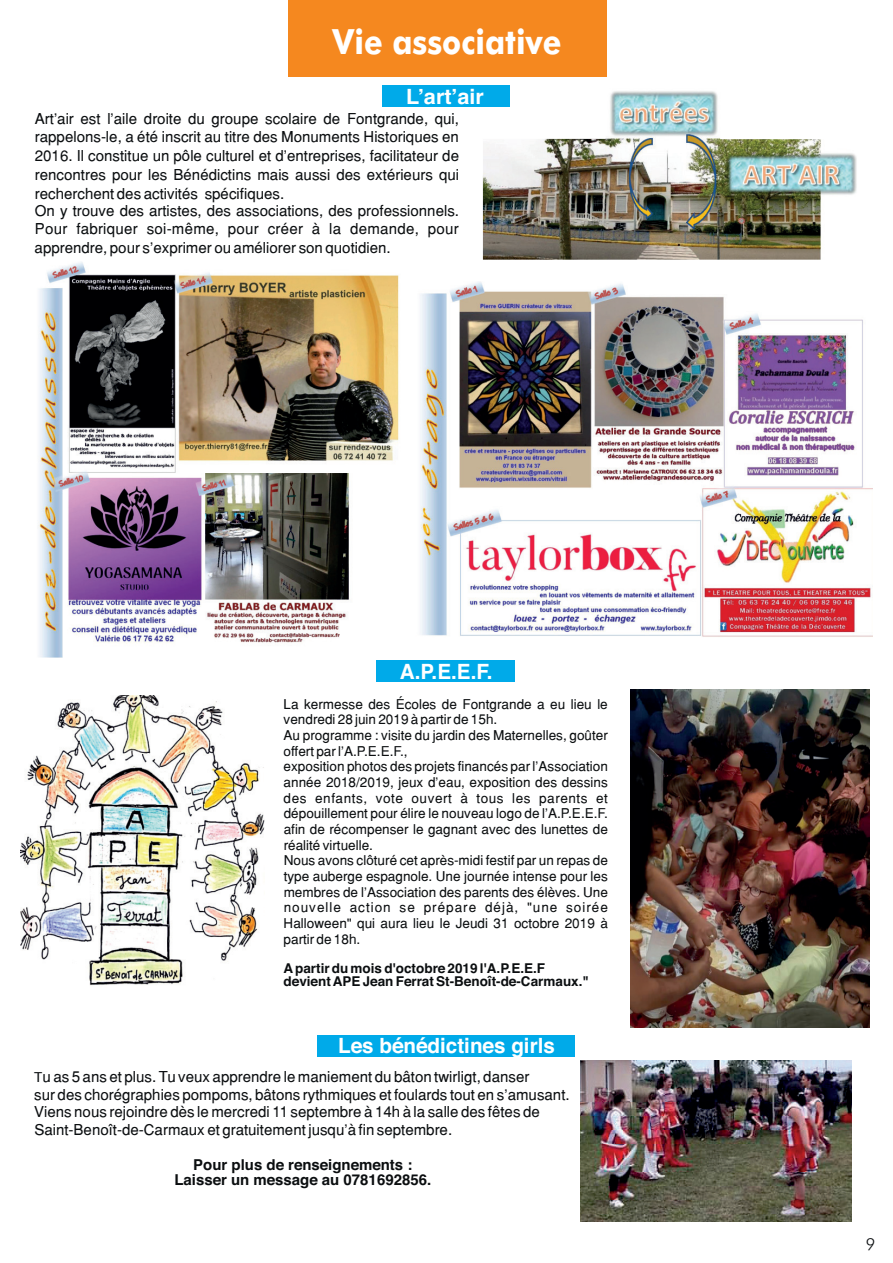
<style>
.page{position:relative;width:893px;height:1263px;background:#fff}
.page>*{position:absolute;margin:0;border:0;box-sizing:border-box;transform-origin:0 0}
.t1{font:700 34.8px "Futura BT";color:#fff;scale:.88 1}
.t2{font:700 21px "Helvetica";color:#fff}
.t3{font:300 16.5px "Futura BT";color:#0b0e10}
.t4{font:15px/18.8px "Helvetica";color:#0b0e10;text-align:justify}
.t5{font:700 15px/15px "Helvetica";color:#0b0e10;text-align:center}
.t6{font:13.5px/15.6px "Helvetica";color:#0b0e10}
.t7{font:700 13.5px/13.5px "Helvetica";color:#0b0e10}
.s1{font-size:13.5px}
</style>
<div class="page">
<div style="left:317px;top:1035px;width:257px;height:21px;background:#00aae9"></div>
<div style="left:376px;top:661px;width:139px;height:21px;background:#00aae9"></div>
<div style="left:382px;top:85px;width:128px;height:22px;background:#00aae9"></div>
<div style="left:288px;top:0;width:319px;height:76px;background:#f5881f"></div>
<img style="left:38px;top:262px;width:361px;height:395px">
<img style="left:420px;top:282px;width:453px;height:355px">
<img style="left:630px;top:689px;width:239px;height:338px">
<img style="left:483px;top:91px;width:374px;height:169px">
<img style="left:21px;top:696px;width:243px;height:290px">
<img style="left:581px;top:1060px;width:270px;height:162px">
<h1 class="t1" style="left:333px;top:21px;width:262px">Vie associative</h1>
<h2 class="t2" style="left:406px;top:79px;width:79px">L’art’air</h2>
<p class="t4" style="left:35px;top:109px;width:426px">Art’air est l’aile droite du groupe scolaire de Fontgrande, qui, rappelons-le, a été inscrit au titre des Monuments Historiques en 2016. Il constitue un pôle culturel et d’entreprises, facilitateur de rencontres pour les Bénédictins mais aussi des extérieurs qui recherchent des activités spécifiques.</p>
<p class="t4" style="left:35px;top:201px;width:426px">On y trouve des artistes, des associations, des professionnels.<br>Pour fabriquer soi-même, pour créer à la demande, pour apprendre, pour s’exprimer ou améliorer son quotidien.</p>
<h2 class="t2" style="left:400px;top:654px;width:94px">A.P.E.E.F.</h2>
<p class="t6" style="left:284px;top:696px;width:326px">La kermesse des Écoles de Fontgrande a eu lieu le vendredi 28 juin 2019 à partir de 15h.<br>Au programme : visite du jardin des Maternelles, goûter offert par l'A.P.E.E.F.,<br>exposition photos des projets financés par l'Association année 2018/2019, jeux d'eau, exposition des dessins des enfants, vote ouvert à tous les parents et dépouillement pour élire le nouveau logo de l'A.P.E.E.F. afin de récompenser le gagnant avec des lunettes de réalité virtuelle.<br>Nous avons clôturé cet après-midi festif par un repas de type auberge espagnole. Une journée intense pour les membres de l'Association des parents des élèves. Une nouvelle action se prépare déjà, "une soirée Halloween" qui aura lieu le Jeudi 31 octobre 2019 à partir de 18h.</p>
<p class="t7" style="left:284px;top:961px;width:307px">Apartir du mois d'octobre2019 l'A.P.E.E.F devient APE Jean Ferrat St-Benoît-de-Carmaux."</p>
<h2 class="t2" style="left:338px;top:1029px;width:218px">Les bénédictines girls</h2>
<p class="t4" style="left:34px;top:1068px;width:537px;line-height:17.4px;text-align:left"><span class="s1">T</span>u as 5 ans et plus. Tu veux apprendre le maniement du bâton twirligt, danser<br>sur des chorégraphies pompoms, bâtons rythmiques et foulards tout en s’amusant.<br>Viens nous rejoindre dès le mercredi 11 septembre à 14h à la salle des fêtes de Saint-Benoît-de-Carmaux et gratuitement jusqu'à fin septembre.</p>
<p class="t5" style="left:174px;top:1157px;width:258px">Pour plus de renseignements :<br>Laisser un message au 0781692856.</p>
<p class="t3" style="left:866px;top:1234px;width:11px">9</p>
</div>
